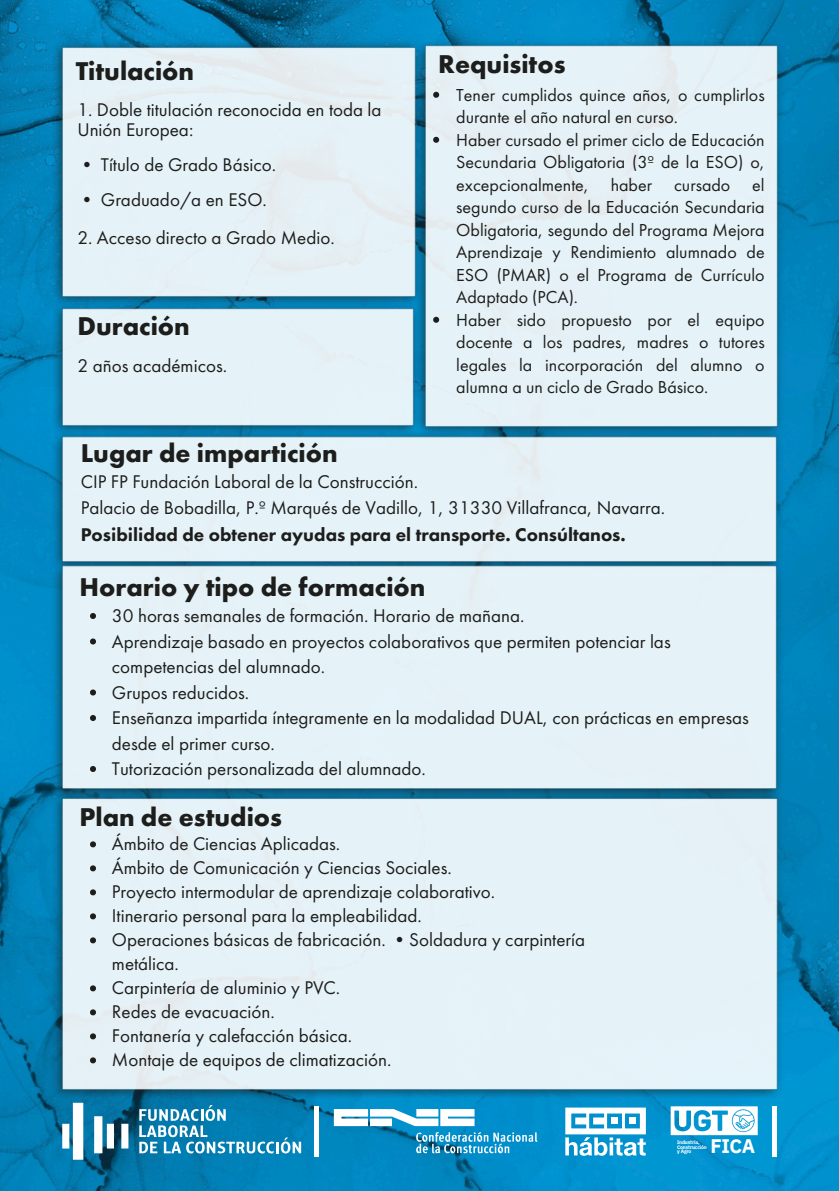
<style>
.page{position:relative;width:839px;height:1191px;background:#fff}
.page>*{position:absolute;margin:0;border:0;box-sizing:border-box;transform-origin:0 0}
.t1{font:700 26.8px "Futura PT";color:#1d1d1b}
.t2{font:700 19.6px "IBM Plex Sans";color:#fff}
.t3{font:19px/25.6px "Futura PT";color:#1d1d1b}
.t4{font:800 19px "Futura PT";color:#1d1d1b}
.t5{font:18px/22.4px "Futura PT";color:#1d1d1b;text-align:justify}
.t6{font:700 5px/4.2px "IBM Plex Sans";letter-spacing:-.025em;color:#fff}
</style>
<div class="page">
<img style="left:1px;top:0;width:837px;height:1191px">
<div style="left:51px;top:431px;width:732px;height:130px;background:#e5f2f8"></div>
<div style="left:51px;top:561px;width:732px;height:238px;background:#e5f2f8"></div>
<img style="left:51px;top:790px;width:731px;height:309px">
<img style="left:51px;top:38px;width:363px;height:267px">
<img style="left:414px;top:38px;width:370px;height:398px">
<img style="left:53px;top:301px;width:368px;height:134px">
<hr style="left:772px;top:1106px;width:4px;height:51px;background:#fff">
<svg style="left:62px;top:1103px;width:66px;height:57px"></svg>
<svg style="left:139px;top:1105px;width:162px;height:48px;background:#3998c1"></svg>
<hr style="left:315px;top:1106px;width:4px;height:50px;background:#fff">
<svg style="left:334px;top:1109px;width:140px;height:17px"></svg>
<svg style="left:416px;top:1132px;width:121px;height:21px;background:#48a8d1"></svg>
<svg style="left:565px;top:1108px;width:80px;height:48px"></svg>
<div style="left:611px;top:1118px;width:7px;height:6px;background:#fff"></div>
<div style="left:629px;top:1118px;width:7px;height:6px;background:#fff"></div>
<svg style="left:670px;top:1106px;width:87px;height:29px"></svg>
<svg style="left:0;top:1188px;width:7px;height:2px"></svg>
<svg style="left:831px;top:1188px;width:7px;height:2px"></svg>
<svg style="left:90px;top:841px;width:6px;height:6px"></svg>
<svg style="left:90px;top:865px;width:6px;height:6px"></svg>
<svg style="left:90px;top:889px;width:6px;height:6px"></svg>
<svg style="left:90px;top:913px;width:6px;height:6px"></svg>
<svg style="left:90px;top:937px;width:6px;height:6px"></svg>
<svg style="left:90px;top:985px;width:6px;height:6px"></svg>
<svg style="left:90px;top:1009px;width:6px;height:6px"></svg>
<svg style="left:90px;top:1033px;width:6px;height:6px"></svg>
<svg style="left:90px;top:1057px;width:6px;height:6px"></svg>
<svg style="left:90px;top:613px;width:6px;height:6px"></svg>
<svg style="left:90px;top:639px;width:6px;height:6px"></svg>
<svg style="left:90px;top:690px;width:6px;height:6px"></svg>
<svg style="left:90px;top:715px;width:6px;height:6px"></svg>
<svg style="left:90px;top:766px;width:6px;height:6px"></svg>
<svg style="left:433px;top:92px;width:6px;height:6px"></svg>
<svg style="left:433px;top:137px;width:6px;height:6px"></svg>
<svg style="left:433px;top:317px;width:6px;height:6px"></svg>
<p class="t1" style="left:76px;top:53px;width:120px">Titulación</p>
<h1 class="t3" style="left:77px;top:100px;width:306px;line-height:20px">1. Doble titulación reconocida en toda la<br>Unión Europea:</h1>
<h1 class="t3" style="left:77px;top:151px;width:200px">• Título de Grado Básico.</h1>
<h1 class="t3" style="left:77px;top:187px;width:191px">• Graduado/a en ESO.</h1>
<h1 class="t3" style="left:77px;top:224px;width:259px">2. Acceso directo a Grado Medio.</h1>
<p class="t1" style="left:77px;top:309px;width:114px">Duración</p>
<p class="t3" style="left:77px;top:352px;width:151px">2 años académicos.</p>
<p class="t1" style="left:81px;top:436px;width:258px">Lugar de impartición</p>
<h4 class="t1" style="left:438px;top:47px;width:129px">Requisitos</h4>
<p class="t5" style="left:456px;top:83px;width:310px">Tener cumplidos quince años, o cumplirlos durante el año natural en curso.</p>
<p class="t5" style="left:456px;top:128px;width:310px">Haber cursado el primer ciclo de Educación Secundaria Obligatoria (3º de la ESO) o, excepcionalmente, haber cursado el segundo curso de la Educación Secundaria Obligatoria, segundo del Programa Mejora Aprendizaje y Rendimiento alumnado de ESO (PMAR) o el Programa de Currículo Adaptado (PCA).</p>
<p class="t5" style="left:456px;top:308px;width:310px">Haber sido propuesto por el equipo docente a los padres, madres o tutores legales la incorporación del alumno o alumna a un ciclo de Grado Básico.</p>
<p class="t3" style="left:81px;top:469px;width:586px">CIP FP Fundación Laboral de la Construcción.<br>Palacio de Bobadilla, P.º Marqués de Vadillo, 1, 31330 Villafranca, Navarra.</p>
<p class="t4" style="left:81px;top:523px;width:546px">Posibilidad de obtener ayudas para el transporte. Consúltanos.</p>
<h1 class="t1" style="left:79px;top:570px;width:347px">Horario y tipo de formación</h1>
<h1 class="t3" style="left:112px;top:603px;width:414px">30 horas semanales de formación. Horario de mañana.</h1>
<p class="t3" style="left:112px;top:628px;width:560px">Aprendizaje basado en proyectos colaborativos que permiten potenciar las competencias del alumnado.</p>
<p class="t3" style="left:112px;top:679px;width:139px">Grupos reducidos.</p>
<p class="t3" style="left:112px;top:705px;width:638px">Enseñanza impartida íntegramente en la modalidad DUAL, con prácticas en empresas desde el primer curso.</p>
<p class="t3" style="left:112px;top:756px;width:315px">Tutorización personalizada del alumnado.</p>
<p class="t1" style="left:79px;top:800px;width:204px">Plan de estudios</p>
<h4 class="t3" style="left:112px;top:831px;width:230px">Ámbito de Ciencias Aplicadas.</h4>
<h3 class="t3" style="left:112px;top:855px;width:341px">Ámbito de Comunicación y Ciencias Sociales.</h3>
<p class="t3" style="left:112px;top:879px;width:385px">Proyecto intermodular de aprendizaje colaborativo.</p>
<h1 class="t3" style="left:112px;top:903px;width:311px">Itinerario personal para la empleabilidad.</h1>
<p class="t3" style="left:112px;top:928px;width:474px;line-height:24px">Operaciones básicas de fabricación. •Soldadura y carpintería metálica.</p>
<p class="t3" style="left:112px;top:975px;width:230px">Carpintería de aluminio y PVC.</p>
<p class="t3" style="left:112px;top:999px;width:164px">Redes de evacuación.</p>
<p class="t3" style="left:112px;top:1023px;width:242px">Fontanería y calefacción básica.</p>
<p class="t3" style="left:112px;top:1047px;width:281px">Montaje de equipos de climatización.</p>
<p class="t2" style="left:710px;top:1133px;width:46px">FICA</p>
<p class="t6" style="left:677px;top:1140px;width:31px">Industria,<br>Construcción y Agro</p>
</div>
